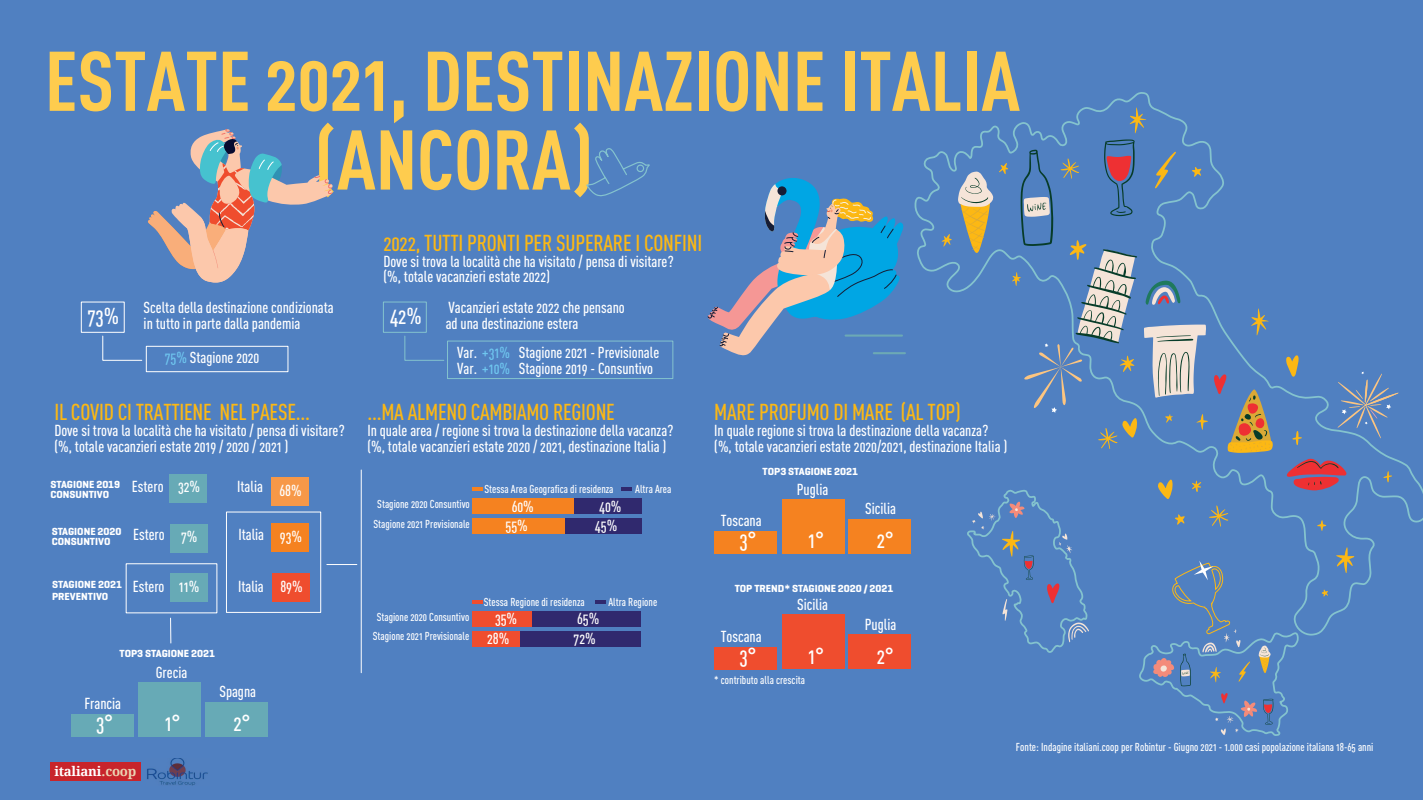
<style>
.page{position:relative;width:1423px;height:800px;background:#fff}
.page>*{position:absolute;margin:0;border:0;box-sizing:border-box;transform-origin:0 0}
.t1{font:83.12px/78.8px "DIN Cond Bold Alternate";color:#fecc4e}
.t2{font:22.75px "DIN Cond Medium Alternate";letter-spacing:-.01em;color:#fcb814}
.t3{font:22.75px "DIN Cond Medium Alternate";color:#fff}
.t4{font:15.75px/15.8px "DIN Cond Medium Alternate";color:#fff}
.t5{font:700 13.21px "Droid Serif";letter-spacing:-.02em;color:#fff}
.t6{font:11.38px "DIN Cond Medium Alternate";color:#fff}
.t7{font:700 10.5px/10.5px "Geogrotesque";color:#fff}
.s1{color:#6fc6ef}
.s2{color:#ebd4b3}
</style>
<div class="page">
<div style="left:0;top:0;width:1422px;height:800px;background:#5080c1"></div>
<img style="left:147px;top:758px;width:61px;height:27px">
<div style="left:50px;top:762px;width:90px;height:19px;background:#c8242b"></div>
<svg style="left:621px;top:487px;width:11px;height:3px"></svg>
<div style="left:574px;top:498px;width:67px;height:16px;background:#30296e"></div>
<div style="left:565px;top:518px;width:76px;height:16px;background:#30296e"></div>
<svg style="left:472px;top:487px;width:11px;height:3px"></svg>
<div style="left:472px;top:498px;width:102px;height:16px;background:#f58220"></div>
<div style="left:472px;top:518px;width:93px;height:16px;background:#f58220"></div>
<div style="left:272px;top:523px;width:37px;height:29px;background:#f58220"></div>
<div style="left:272px;top:573px;width:37px;height:29px;background:#ef4d2e"></div>
<div style="left:170px;top:524px;width:37px;height:28px;background:#67aab6"></div>
<div style="left:171px;top:574px;width:37px;height:28px;background:#67aab6"></div>
<div style="left:226px;top:512px;width:95px;height:101px;border:1px solid #fff"></div>
<hr style="left:327px;top:564px;width:30px;height:1px;background:#fff">
<div style="left:126px;top:563px;width:91px;height:50px;border:1px solid #fff"></div>
<svg style="left:170px;top:617px;width:2px;height:27px"></svg>
<hr style="left:361px;top:470px;width:1px;height:203px;background:#fff">
<div style="left:71px;top:714px;width:63px;height:22px;background:#67aab6"></div>
<div style="left:138px;top:682px;width:63px;height:54px;background:#67aab6"></div>
<div style="left:205px;top:702px;width:63px;height:34px;background:#67aab6"></div>
<div style="left:714px;top:532px;width:63px;height:22px;background:#f58220"></div>
<div style="left:781px;top:499px;width:63px;height:55px;background:#f58220"></div>
<div style="left:848px;top:519px;width:63px;height:35px;background:#f58220"></div>
<div style="left:714px;top:647px;width:63px;height:22px;background:#ef4d2e"></div>
<div style="left:781px;top:614px;width:63px;height:55px;background:#ef4d2e"></div>
<div style="left:848px;top:634px;width:63px;height:35px;background:#ef4d2e"></div>
<div style="left:271px;top:477px;width:37px;height:29px;background:#f79848"></div>
<div style="left:170px;top:474px;width:37px;height:28px;background:#67aab6"></div>
<svg style="left:80px;top:301px;width:63px;height:60px"></svg>
<div style="left:146px;top:346px;width:142px;height:26px;border:1px solid #fff"></div>
<svg style="left:383px;top:301px;width:61px;height:60px"></svg>
<div style="left:447px;top:341px;width:226px;height:38px;border:1px solid #84c3ce"></div>
<svg style="left:914px;top:92px;width:508px;height:544px"></svg>
<svg style="left:958px;top:172px;width:35px;height:81px"></svg>
<svg style="left:1143px;top:325px;width:63px;height:73px"></svg>
<svg style="left:1213px;top:374px;width:59px;height:79px"></svg>
<svg style="left:1292px;top:431px;width:9px;height:14px"></svg>
<svg style="left:1383px;top:471px;width:8px;height:11px"></svg>
<svg style="left:941px;top:234px;width:10px;height:13px"></svg>
<svg style="left:1165px;top:414px;width:7px;height:9px"></svg>
<svg style="left:1145px;top:281px;width:35px;height:24px"></svg>
<svg style="left:1129px;top:108px;width:17px;height:25px"></svg>
<svg style="left:1286px;top:459px;width:60px;height:32px"></svg>
<svg style="left:1154px;top:152px;width:22px;height:36px"></svg>
<svg style="left:1191px;top:167px;width:10px;height:10px"></svg>
<svg style="left:1321px;top:590px;width:6px;height:6px"></svg>
<svg style="left:1336px;top:547px;width:18px;height:26px"></svg>
<svg style="left:1196px;top:414px;width:11px;height:16px"></svg>
<svg style="left:1317px;top:520px;width:9px;height:11px"></svg>
<svg style="left:1191px;top:481px;width:10px;height:11px"></svg>
<svg style="left:1251px;top:308px;width:17px;height:27px"></svg>
<svg style="left:1209px;top:505px;width:19px;height:22px"></svg>
<svg style="left:1157px;top:479px;width:15px;height:20px"></svg>
<svg style="left:1286px;top:355px;width:12px;height:22px"></svg>
<svg style="left:1174px;top:514px;width:10px;height:11px"></svg>
<svg style="left:1138px;top:561px;width:161px;height:175px"></svg>
<svg style="left:965px;top:488px;width:124px;height:165px"></svg>
<svg style="left:707px;top:178px;width:196px;height:178px"></svg>
<svg style="left:147px;top:129px;width:186px;height:154px"></svg>
<svg style="left:595px;top:600px;width:11px;height:3px"></svg>
<div style="left:531px;top:611px;width:110px;height:16px;background:#30296e"></div>
<div style="left:519px;top:631px;width:122px;height:16px;background:#30296e"></div>
<svg style="left:472px;top:600px;width:10px;height:3px"></svg>
<div style="left:472px;top:611px;width:59px;height:16px;background:#ef4d2e"></div>
<div style="left:472px;top:631px;width:47px;height:16px;background:#ef4d2e"></div>
<svg style="left:586px;top:148px;width:64px;height:49px"></svg>
<hr style="left:845px;top:334px;width:57px;height:3px;background:#6ca9b5">
<hr style="left:873px;top:352px;width:32px;height:2px;background:#6ca9b5">
<svg style="left:999px;top:139px;width:138px;height:310px"></svg>
<h1 class="t1" style="left:315px;top:39px;width:706px;text-indent:-270px">ESTATE 2021, DESTINAZIONE ITALIA (ANCORA)</h1>
<h2 class="t2" style="left:383px;top:229px;width:320px">2022, TUTTI PRONTI PER SUPERARE I CONFINI</h2>
<p class="t4" style="left:383px;top:253px;width:292px">Dove si trova la località che ha visitato / pensa di visitare? (%, totale vacanzieri estate 2022)</p>
<h2 class="t3" style="left:88px;top:302px;width:33px">73%</h2>
<p class="t4" style="left:446px;top:299px;width:180px">Vacanzieri estate 2022 che pensano ad una destinazione estera</p>
<p class="t4" style="left:144px;top:299px;width:192px">Scelta della destinazione condizionata in tutto in parte dalla pandemia</p>
<p class="t4" style="left:165px;top:350px;width:96px"><span class="s1">75%</span> Stagione 2020</p>
<h2 class="t3" style="left:390px;top:302px;width:34px">42%</h2>
<p class="t4" style="left:457px;top:344px;width:203px">Var. <span class="s1">+31%</span> Stagione 2021 - Previsionale<br>Var. <span class="s1">+10%</span> Stagione 2019 - Consuntivo</p>
<h2 class="t2" style="left:367px;top:399px;width:249px">...MA ALMENO CAMBIAMO REGIONE</h2>
<p class="t4" style="left:367px;top:422px;width:307px">In quale area / regione si trova la destinazione della vacanza? (%, totale vacanzieri estate 2020 / 2021, destinazione Italia )</p>
<h2 class="t2" style="left:54px;top:399px;width:257px">IL COVID CI TRATTIENE NEL PAESE...</h2>
<p class="t4" style="left:54px;top:422px;width:292px">Dove si trova la località che ha visitato / pensa di visitare? (%, totale vacanzieri estate 2019 / 2020 / 2021 )</p>
<p class="t7" style="left:50px;top:479px;width:71px">STAGIONE 2019<br>CONSUNTIVO</p>
<p class="t7" style="left:52px;top:526px;width:71px">STAGIONE 2020<br>CONSUNTIVO</p>
<p class="t7" style="left:52px;top:578px;width:71px;line-height:12.6px">STAGIONE 2021<br>PREVENTIVO</p>
<p class="t4" style="left:132px;top:478px;width:70px">Estero 32%</p>
<p class="t4" style="left:133px;top:526px;width:33px">Estero</p>
<p class="t4" style="left:133px;top:578px;width:33px">Estero</p>
<p class="t4" style="left:181px;top:528px;width:18px">7%</p>
<p class="t4" style="left:179px;top:578px;width:22px">11%</p>
<p class="t4" style="left:237px;top:479px;width:66px">Italia 68%</p>
<p class="t4" style="left:238px;top:526px;width:27px">Italia</p>
<p class="t4" style="left:238px;top:578px;width:27px">Italia</p>
<p class="t4" style="left:280px;top:528px;width:24px">93%</p>
<p class="t4" style="left:280px;top:578px;width:24px">89%</p>
<p class="t7" style="left:120px;top:648px;width:97px">TOP3 STAGIONE 2021</p>
<p class="t4" style="left:156px;top:664px;width:33px">Grecia</p>
<p class="t4" style="left:84px;top:695px;width:38px">Francia</p>
<p class="t4" style="left:219px;top:684px;width:38px">Spagna</p>
<h2 class="t3" style="left:96px;top:710px;width:19px">3°</h2>
<h2 class="t3" style="left:165px;top:710px;width:17px">1°</h2>
<h2 class="t3" style="left:233px;top:710px;width:19px">2°</h2>
<p class="t5" style="left:54px;top:763px;width:83px">italiani<span class="s2">.coop</span></p>
<p class="t6" style="left:377px;top:497px;width:94px">Stagione 2020 Consuntivo</p>
<p class="t6" style="left:373px;top:517px;width:98px">Stagione 2021 Previsionale</p>
<p class="t6" style="left:484px;top:482px;width:131px">Stessa Area Geografica di residenza</p>
<p class="t6" style="left:635px;top:482px;width:38px">Altra Area</p>
<p class="t4" style="left:511px;top:498px;width:24px">60%</p>
<p class="t4" style="left:599px;top:498px;width:24px">40%</p>
<p class="t4" style="left:505px;top:517px;width:24px">55%</p>
<p class="t4" style="left:594px;top:517px;width:24px">45%</p>
<p class="t6" style="left:484px;top:595px;width:102px">Stessa Regione di residenza</p>
<p class="t6" style="left:608px;top:595px;width:50px">Altra Regione</p>
<p class="t6" style="left:377px;top:610px;width:94px">Stagione 2020 Consuntivo</p>
<p class="t4" style="left:495px;top:610px;width:24px">35%</p>
<p class="t4" style="left:577px;top:610px;width:24px">65%</p>
<p class="t4" style="left:487px;top:630px;width:24px">28%</p>
<p class="t4" style="left:573px;top:630px;width:24px">72%</p>
<p class="t6" style="left:373px;top:630px;width:98px">Stagione 2021 Previsionale</p>
<h2 class="t2" style="left:714px;top:399px;width:248px">MARE PROFUMO DI MARE (AL TOP)</h2>
<p class="t4" style="left:714px;top:422px;width:294px">In quale regione si trova la destinazione della vacanza? (%, totale vacanzieri estate 2020/2021, destinazione Italia )</p>
<p class="t7" style="left:762px;top:466px;width:97px">TOP3 STAGIONE 2021</p>
<p class="t4" style="left:720px;top:512px;width:42px">Toscana</p>
<p class="t4" style="left:796px;top:481px;width:33px">Puglia</p>
<p class="t4" style="left:865px;top:501px;width:32px">Sicilia</p>
<h2 class="t3" style="left:739px;top:527px;width:19px">3°</h2>
<h2 class="t3" style="left:808px;top:527px;width:17px">1°</h2>
<h2 class="t3" style="left:876px;top:527px;width:19px">2°</h2>
<p class="t7" style="left:734px;top:583px;width:160px">TOP TREND* STAGIONE 2020 / 2021</p>
<p class="t4" style="left:720px;top:628px;width:42px">Toscana</p>
<p class="t4" style="left:797px;top:596px;width:32px">Sicilia</p>
<p class="t4" style="left:864px;top:616px;width:33px">Puglia</p>
<h2 class="t3" style="left:739px;top:642px;width:19px">3°</h2>
<h2 class="t3" style="left:808px;top:642px;width:17px">1°</h2>
<h2 class="t3" style="left:876px;top:642px;width:19px">2°</h2>
<p class="t6" style="left:714px;top:673px;width:92px">* contributo alla crescita</p>
<p class="t6" style="left:1016px;top:741px;width:359px">Fonte: Indagine italiani.coop per Robintur - Giugno 2021 - 1.000 casi popolazione italiana 18-65 anni</p>
</div>
